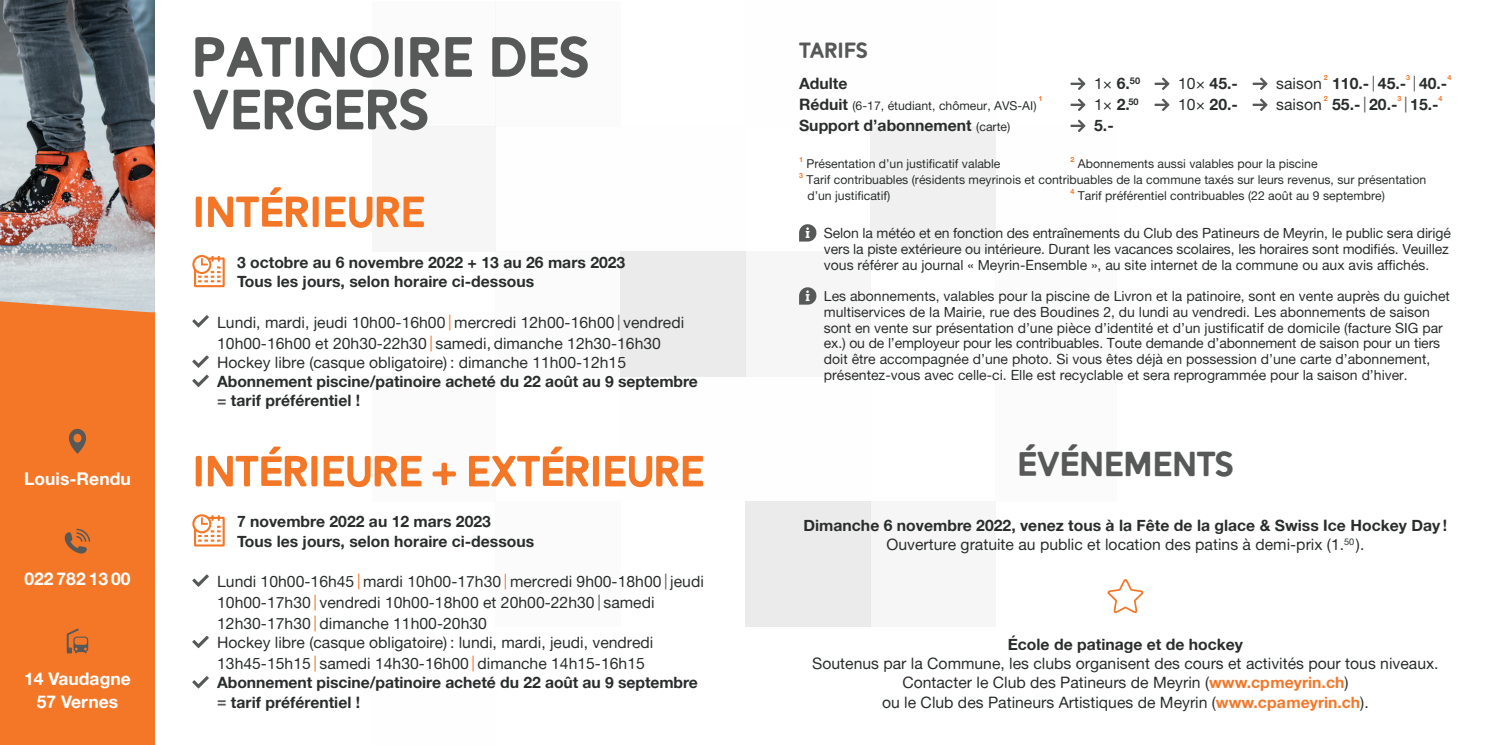
<style>
.page{position:relative;width:1489px;height:745px;background:#fff}
.page>*{position:absolute;margin:0;border:0;box-sizing:border-box;transform-origin:0 0}
.t1{font:800 68.25px/52.5px "Alesand Round";color:#575858}
.t2{font:800 52.5px "Alesand Round";letter-spacing:-.01em;color:#f47728}
.t3{font:800 42px "Alesand Round";letter-spacing:-.005em;color:#575858}
.t4{font:800 26.25px "Alesand Round";color:#575858}
.t5{font:17.5px "Alte Haas Grotesk Bold";color:#fff}
.t6{font:15.75px/21px "Alte Haas Grotesk";color:#2a2d2d}
.t7{font:15.75px/19.2px "Alte Haas Grotesk Bold";color:#2a2d2d}
.t8{font:14px/15.8px "Alte Haas Grotesk";color:#2a2d2d}
.t9{font:12.25px "Alte Haas Grotesk";color:#2a2d2d}
.t10{font:7.17px "Alte Haas Grotesk Bold";color:#f47728}
.s1{color:#f47728}
.s2{color:#575858}
.s3{font-family:"Alte Haas Grotesk Bold"}
.s4{font-family:"Alte Haas Grotesk"}
.s5{font-family:"Alte Haas Grotesk";color:#575858}
.s6{font-family:"Alte Haas Grotesk Bold";font-size:15.75px}
.s7{font-family:"Alte Haas Grotesk";font-size:12.25px}
.s8{font-family:"Alte Haas Grotesk Bold";color:#f47728}
</style>
<div class="page">
<div style="left:620px;top:251px;width:125px;height:125px;background:#ecebec"></div>
<div style="left:745px;top:501px;width:125px;height:125px;background:#ecebec"></div>
<div style="left:870px;top:126px;width:125px;height:125px;background:#f0f0f0"></div>
<div style="left:745px;top:251px;width:125px;height:125px;background:#f6f6f6"></div>
<div style="left:372px;top:126px;width:123px;height:125px;background:#f6f6f6"></div>
<div style="left:870px;top:501px;width:125px;height:125px;background:#f6f6f6"></div>
<div style="left:372px;top:1px;width:123px;height:125px;background:#fbfbfb"></div>
<div style="left:495px;top:251px;width:125px;height:125px;background:#fbfbfb"></div>
<div style="left:495px;top:501px;width:125px;height:125px;background:#fbfbfb"></div>
<div style="left:995px;top:376px;width:121px;height:125px;background:#fbfbfb"></div>
<div style="left:995px;top:251px;width:121px;height:125px;background:#fbfbfb"></div>
<div style="left:372px;top:376px;width:123px;height:125px;background:#fbfbfb"></div>
<div style="left:495px;top:1px;width:125px;height:125px;background:#fbfbfb"></div>
<div style="left:0;top:0;width:155px;height:744px;background:#f47728"></div>
<img style="left:0;top:0;width:155px;height:312px">
<svg style="left:192px;top:255px;width:33px;height:32px"></svg>
<svg style="left:192px;top:315px;width:17px;height:12px"></svg>
<svg style="left:192px;top:355px;width:17px;height:12px"></svg>
<svg style="left:192px;top:374px;width:17px;height:13px"></svg>
<svg style="left:192px;top:514px;width:33px;height:32px"></svg>
<svg style="left:192px;top:574px;width:17px;height:12px"></svg>
<svg style="left:192px;top:635px;width:17px;height:12px"></svg>
<svg style="left:192px;top:676px;width:17px;height:12px"></svg>
<svg style="left:1070px;top:77px;width:15px;height:13px"></svg>
<svg style="left:1154px;top:77px;width:15px;height:13px"></svg>
<svg style="left:1252px;top:77px;width:15px;height:13px"></svg>
<svg style="left:1070px;top:98px;width:15px;height:13px"></svg>
<svg style="left:1154px;top:98px;width:15px;height:13px"></svg>
<svg style="left:1252px;top:98px;width:15px;height:13px"></svg>
<svg style="left:1070px;top:119px;width:15px;height:13px"></svg>
<svg style="left:799px;top:224px;width:18px;height:17px"></svg>
<svg style="left:799px;top:287px;width:18px;height:17px"></svg>
<svg style="left:1107px;top:579px;width:37px;height:35px"></svg>
<svg style="left:69px;top:428px;width:17px;height:25px"></svg>
<svg style="left:65px;top:528px;width:25px;height:25px"></svg>
<svg style="left:67px;top:628px;width:21px;height:25px"></svg>
<p class="t5" style="left:24px;top:468px;width:108px">Louis-Rendu</p>
<p class="t5" style="left:24px;top:567px;width:108px">022 782 13 00</p>
<p class="t5" style="left:24px;top:667px;width:108px">14 Vaudagne</p>
<p class="t5" style="left:37px;top:690px;width:83px">57 Vernes</p>
<p class="t1" style="left:192px;top:30px;width:398px">PATINOIRE DES<br>VERGERS</p>
<p class="t2" style="left:192px;top:186px;width:234px">INTÉRIEURE</p>
<p class="t7" style="left:237px;top:252px;width:390px">3 octobre au 6 novembre 2022 + 13 au 26 mars 2023</p>
<p class="t7" style="left:237px;top:271px;width:299px">Tous les jours, selon horaire ci-dessous</p>
<p class="t6" style="left:217px;top:311px;width:468px">Lundi, mardi, jeudi 10h00-16h00 <span class="s1">|</span> mercredi 12h00-16h00 <span class="s2">|</span> vendredi<br>10h00-16h00 et 20h30-22h30 <span class="s1">|</span> samedi, dimanche 12h30-16h30</p>
<p class="t6" style="left:217px;top:351px;width:410px">Hockey libre (casque obligatoire) : dimanche 11h00-12h15</p>
<p class="t7" style="left:217px;top:371px;width:482px">Abonnement piscine/patinoire acheté du 22 août au 9 septembre <span class="s2">=</span> tarif préférentiel !</p>
<p class="t2" style="left:192px;top:445px;width:513px">INTÉRIEURE + EXTÉRIEURE</p>
<p class="t7" style="left:237px;top:511px;width:255px">7 novembre 2022 au 12 mars 2023</p>
<p class="t7" style="left:237px;top:530px;width:299px">Tous les jours, selon horaire ci-dessous</p>
<p class="t6" style="left:217px;top:570px;width:488px">Lundi 10h00-16h45 <span class="s1">|</span> mardi 10h00-17h30 <span class="s1">|</span> mercredi 9h00-18h00 <span class="s2">|</span> jeudi<br>10h00-17h30 <span class="s1">|</span> vendredi 10h00-18h00 et 20h00-22h30 <span class="s2">|</span> samedi<br>12h30-17h30 <span class="s1">|</span> dimanche 11h00-20h30</p>
<p class="t6" style="left:217px;top:631px;width:438px">Hockey libre (casque obligatoire) : lundi, mardi, jeudi, vendredi<br>13h45-15h15 <span class="s1">|</span> samedi 14h30-16h00 <span class="s1">|</span> dimanche 14h15-16h15</p>
<p class="t7" style="left:217px;top:672px;width:482px">Abonnement piscine/patinoire acheté du 22 août au 9 septembre <span class="s2">=</span> tarif préférentiel !</p>
<p class="t4" style="left:799px;top:38px;width:70px">TARIFS</p>
<p class="t7" style="left:799px;top:73px;width:50px">Adulte</p>
<p class="t6" style="left:1094px;top:73px;width:47px">1× <span class="s3">6.</span><sup>50</sup></p>
<p class="t7" style="left:1178px;top:73px;width:61px"><span class="s4">10×</span> 45.-</p>
<p class="t6" style="left:1276px;top:73px;width:47px">saison</p>
<p class="t10" style="left:1323px;top:73px;width:5px">2</p>
<p class="t7" style="left:1331px;top:73px;width:117px">110.- <span class="s5">|</span> 45.- <span class="s5">|</span> 40.-</p>
<p class="t10" style="left:1406px;top:73px;width:5px">3</p>
<p class="t10" style="left:1447px;top:73px;width:5px">4</p>
<p class="t10" style="left:1038px;top:94px;width:5px">1</p>
<p class="t9" style="left:799px;top:98px;width:239px"><span class="s6">Réduit</span> (6-17, étudiant, chômeur, AVS-AI)</p>
<p class="t10" style="left:1323px;top:94px;width:5px">2</p>
<p class="t7" style="left:1331px;top:94px;width:108px">55.- <span class="s5">|</span> 20.- <span class="s5">|</span> 15.-</p>
<p class="t10" style="left:1397px;top:94px;width:5px">3</p>
<p class="t10" style="left:1438px;top:94px;width:5px">4</p>
<p class="t6" style="left:1094px;top:94px;width:46px">1× <span class="s3">2.</span><sup>50</sup></p>
<p class="t7" style="left:1178px;top:94px;width:61px"><span class="s4">10×</span> 20.-</p>
<p class="t6" style="left:1276px;top:94px;width:47px">saison</p>
<p class="t7" style="left:799px;top:115px;width:213px">Support d’abonnement <span class="s7">(carte)</span></p>
<p class="t7" style="left:1094px;top:115px;width:21px">5.-</p>
<p class="t10" style="left:799px;top:155px;width:5px">1</p>
<p class="t9" style="left:806px;top:156px;width:195px">Présentation d’un justificatif valable</p>
<p class="t10" style="left:1070px;top:155px;width:5px">2</p>
<p class="t9" style="left:1077px;top:156px;width:241px">Abonnements aussi valables pour la piscine</p>
<p class="t10" style="left:799px;top:171px;width:5px">3</p>
<p class="t9" style="left:806px;top:172px;width:621px">Tarif contribuables (résidents meyrinois et contribuables de la commune taxés sur leurs revenus, sur présentation</p>
<p class="t9" style="left:807px;top:188px;width:84px">d’un justificatif)</p>
<p class="t10" style="left:1070px;top:186px;width:5px">4</p>
<p class="t9" style="left:1077px;top:188px;width:308px">Tarif préférentiel contribuables (22 août au 9 septembre)</p>
<p class="t8" style="left:823px;top:225px;width:628px">Selon la météo et en fonction des entraînements du Club des Patineurs de Meyrin, le public sera dirigé vers la piste extérieure ou intérieure. Durant les vacances scolaires, les horaires sont modifiés. Veuillez vous référer au journal « Meyrin-Ensemble », au site internet de la commune ou aux avis affichés.</p>
<p class="t8" style="left:823px;top:288px;width:627px">Les abonnements, valables pour la piscine de Livron et la patinoire, sont en vente auprès du guichet multiservices de la Mairie, rue des Boudines 2, du lundi au vendredi. Les abonnements de saison sont en vente sur présentation d’une pièce d’identité et d’un justificatif de domicile (facture SIG par ex.) ou de l’employeur pour les contribuables. Toute demande d’abonnement de saison pour un tiers doit être accompagnée d’une photo. Si vous êtes déjà en possession d’une carte d’abonnement, présentez-vous avec celle-ci. Elle est recyclable et sera reprogrammée pour la saison d’hiver.</p>
<p class="t3" style="left:1017px;top:443px;width:218px">ÉVÉNEMENTS</p>
<p class="t7" style="left:803px;top:515px;width:645px">Dimanche 6 novembre 2022, venez tous à la Fête de la glace &amp; Swiss Ice Hockey Day !</p>
<p class="t6" style="left:886px;top:533px;width:479px">Ouverture gratuite au public et location des patins à demi-prix (1.<sup>50</sup> ).</p>
<p class="t7" style="left:1007px;top:634px;width:237px">École de patinage et de hockey</p>
<p class="t6" style="left:812px;top:653px;width:628px;line-height:19.2px;text-align:center">Soutenus par la Commune, les clubs organisent des cours et activités pour tous niveaux.<br>Contacter le Club des Patineurs de Meyrin (<span class="s8">www.cpmeyrin.ch</span>)<br>ou le Club des Patineurs Artistiques de Meyrin (<span class="s8">www.cpameyrin.ch</span>).</p>
</div>
